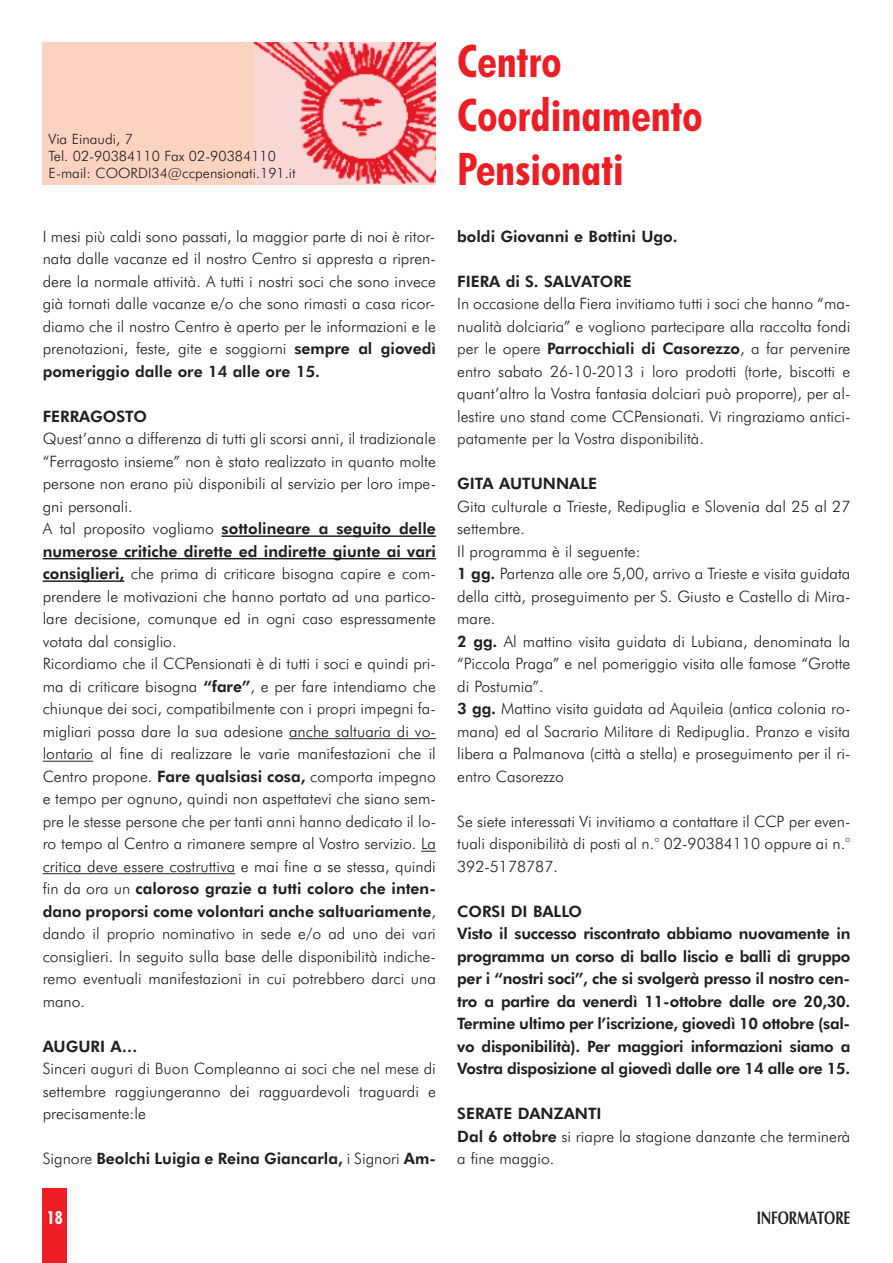
<style>
.page{position:relative;width:893px;height:1263px;background:#fff}
.page>*{position:absolute;margin:0;border:0;box-sizing:border-box;transform-origin:0 0}
.t1{font:700 condensed 45px/54px "Futura BT";color:#ee1d23}
.t2{font:700 18.15px "Zapf Humanist 601 BT";color:#231f20;scale:.74 1}
.t3{font:700 condensed 18px "Futura BT";color:#fff}
.t4{font:300 15.75px/22.5px "Futura BT";color:#231f20;text-align:justify}
.t5{font:800 15.75px/22.5px "Futura BT";letter-spacing:-.02em;color:#231f20}
.t6{font:800 15.75px "Futura BT";color:#231f20}
.t7{font:300 14.25px/17.1px "Futura BT";color:#231f20}
.s1{font-weight:800}
.s2{font-weight:300}
</style>
<div class="page">
<div style="left:43px;top:1188px;width:24px;height:75px;background:#ee1d23"></div>
<hr style="left:222px;top:535px;width:214px;height:2px;background:#231f20">
<hr style="left:43px;top:558px;width:393px;height:1px;background:#231f20">
<hr style="left:43px;top:580px;width:81px;height:2px;background:#231f20">
<hr style="left:289px;top:738px;width:141px;height:1px;background:#231f20">
<hr style="left:43px;top:761px;width:50px;height:1px;background:#231f20">
<svg style="left:421px;top:851px;width:15px;height:1px"></svg>
<hr style="left:43px;top:873px;width:192px;height:1px;background:#231f20">
<div style="left:43px;top:43px;width:393px;height:142px;background:#fcd2c0"></div>
<img style="left:255px;top:43px;width:181px;height:141px">
<p class="t7" style="left:49px;top:130px;width:249px">Via Einaudi, 7<br>Tel. 02-90384110 Fax 02-90384110<br>E-mail: COORDI34@ccpensionati.191.it</p>
<p class="t4" style="left:43px;top:225px;width:395px">I mesi più caldi sono passati, la maggior parte di noi è ritor&shy;nata dalle vacanze ed il nostro Centro si appresta a ripren&shy;dere la normale attività. A tutti i nostri soci che sono invece già tornati dalle vacanze e/o che sono rimasti a casa ricor&shy;diamo che il nostro Centro è aperto per le informazioni e le prenotazioni, feste, gite e soggiorni <span class="s1">sempre al giovedì pomeriggio dalle ore 14 alle ore 15.</span></p>
<p class="t6" style="left:43px;top:407px;width:106px">FERRAGOSTO</p>
<p class="t4" style="left:43px;top:427px;width:395px;text-align:left">Quest’anno a differenza di tutti gli scorsi anni, il tradizionale “Ferragosto insieme” non è stato realizzato in quanto molte persone non erano più disponibili al servizio per loro impe&shy;gni personali.<br>A tal proposito vogliamo <span class="s1">sottolineare a seguito delle numerose critiche dirette ed indirette giunte ai vari consiglieri,</span> che prima di criticare bisogna capire e com&shy;prendere le motivazioni che hanno portato ad una partico&shy;lare decisione, comunque ed in ogni caso espressamente votata dal consiglio.<br>Ricordiamo che il CCPensionati è di tutti i soci e quindi pri&shy;ma di criticare bisogna <span class="s1">“fare”</span>, e per fare intendiamo che chiunque dei soci, compatibilmente con i propri impegni fa&shy;migliari possa dare la sua adesione anche saltuaria di vo&shy;lontario al fine di realizzare le varie manifestazioni che il Centro propone. <span class="s1">Fare qualsiasi cosa,</span> comporta impegno e tempo per ognuno, quindi non aspettatevi che siano sem&shy;pre le stesse persone che per tanti anni hanno dedicato il lo&shy;ro tempo al Centro a rimanere sempre al Vostro servizio. La critica deve essere costruttiva e mai fine a se stessa, quindi fin da ora un <span class="s1">caloroso grazie a tutti coloro che inten&shy;dano proporsi come volontari anche saltuariamente</span>, dando il proprio nominativo in sede e/o ad uno dei vari consiglieri. In seguito sulla base delle disponibilità indiche&shy;remo eventuali manifestazioni in cui potrebbero darci una mano.</p>
<p class="t5" style="left:43px;top:1035px;width:96px">AUGURI A…</p>
<p class="t4" style="left:43px;top:1057px;width:395px">Sinceri auguri di Buon Compleanno ai soci che nel mese di settembre raggiungeranno dei ragguardevoli traguardi e precisamente:le</p>
<p class="t6" style="left:43px;top:1149px;width:395px"><span class="s2">Signore</span> Beolchi Luigia e Reina Giancarla, <span class="s2">i Signori</span> Am-</p>
<h1 class="t1" style="left:457px;top:33px;width:247px">Centro<br>Coordinamento<br>Pensionati</h1>
<p class="t6" style="left:457px;top:227px;width:222px">boldi Giovanni e Bottini Ugo.</p>
<p class="t6" style="left:457px;top:272px;width:176px">FIERA di S. SALVATORE</p>
<p class="t4" style="left:457px;top:292px;width:395px">In occasione della Fiera invitiamo tutti i soci che hanno “ma&shy;nualità dolciaria” e vogliono partecipare alla raccolta fondi per le opere <span class="s1">Parrocchiali di Casorezzo</span>, a far pervenire entro sabato 26-10-2013 i loro prodotti (torte, biscotti e quant’altro la Vostra fantasia dolciari può proporre), per al&shy;lestire uno stand come CCPensionati. Vi ringraziamo antici&shy;patamente per la Vostra disponibilità.</p>
<p class="t6" style="left:457px;top:474px;width:141px">GITA AUTUNNALE</p>
<p class="t4" style="left:457px;top:495px;width:395px;text-align:left">Gita culturale a Trieste, Redipuglia e Slovenia dal 25 al 27 settembre.<br>Il programma è il seguente:<br><span class="s1">1 gg.</span> Partenza alle ore 5,00, arrivo a Trieste e visita guidata della città, proseguimento per S. Giusto e Castello di Mira&shy;mare.<br><span class="s1">2 gg.</span> Al mattino visita guidata di Lubiana, denominata la “Piccola Praga” e nel pomeriggio visita alle famose “Grotte di Postumia”.<br><span class="s1">3 gg.</span> Mattino visita guidata ad Aquileia (antica colonia ro&shy;mana) ed al Sacrario Militare di Redipuglia. Pranzo e visita libera a Palmanova (città a stella) e proseguimento per il ri&shy;entro Casorezzo</p>
<p class="t4" style="left:457px;top:810px;width:395px">Se siete interessati Vi invitiamo a contattare il CCP per even&shy;tuali disponibilità di posti al n.° 02-90384110 oppure ai n.° 392-5178787.</p>
<p class="t5" style="left:457px;top:900px;width:395px">CORSI DI BALLO<br>Visto il successo riscontrato abbiamo nuovamente in programma un corso di ballo liscio e balli di gruppo per i “nostri soci”, che si svolgerà presso il nostro cen&shy;tro a partire da venerdì 11-ottobre dalle ore 20,30.<br>Termine ultimo per l’iscrizione, giovedì 10 ottobre (sal&shy;vo disponibilità). Per maggiori informazioni siamo a Vostra disposizione al giovedì dalle ore 14 alle ore 15.</p>
<p class="t4" style="left:457px;top:1102px;width:395px;text-align:left"><span class="s1">SERATE DANZANTI<br>Dal 6 ottobre</span> si riapre la stagione danzante che terminerà a fine maggio.</p>
<p class="t3" style="left:47px;top:1206px;width:17px">18</p>
<p class="t2" style="left:757px;top:1206px;width:128px">INFORMATORE</p>
</div>
